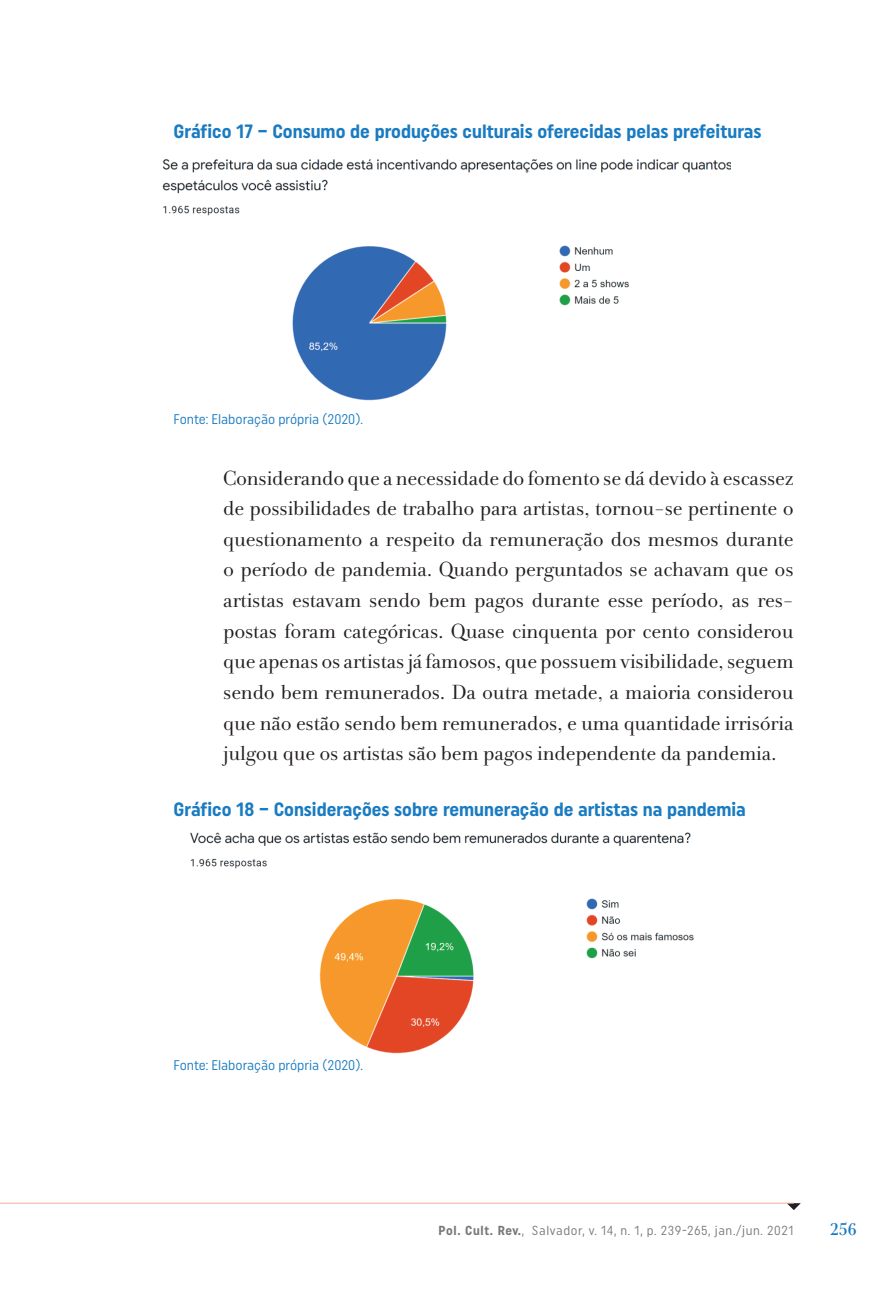
<style>
.page{position:relative;width:893px;height:1290px;background:#fff}
.page>*{position:absolute;margin:0;border:0;box-sizing:border-box;transform-origin:0 0}
.t1{font:21px/30.6px "Andrade Pro";letter-spacing:-.015em;color:#231f20;text-align:justify}
.t2{font:700 19.25px "Uniform Condensed";color:#197bc1}
.t3{font:700 17.5px "Andrade Pro";color:#197bc1}
.t4{font:14px "Uniform Condensed";color:#197bc1}
.t5{font:13.12px "Uniform Condensed";letter-spacing:.05em;color:#76787b}
.s1{font-weight:700}
</style>
<div class="page">
<svg style="left:787px;top:1203px;width:14px;height:7px"></svg>
<hr style="left:0;top:1203px;width:794px;height:1px;background:#f8ad90">
<img style="left:163px;top:159px;width:567px;height:242px">
<img style="left:190px;top:832px;width:504px;height:222px">
<p class="t2" style="left:174px;top:120px;width:589px">Gráfico 17 – Consumo de produções culturais oferecidas pelas prefeituras</p>
<p class="t4" style="left:174px;top:411px;width:191px">Fonte: Elaboração própria (2020).</p>
<p class="t1" style="left:223px;top:463px;width:572px">Considerando que a necessidade do fomento se dá devido à escassez de possibilidades de trabalho para artistas, tornou-se pertinente o questionamento a respeito da remuneração dos mesmos durante o período de pandemia. Quando perguntados se achavam que os artistas estavam sendo bem pagos durante esse período, as res&shy;postas foram categóricas. Quase cinquenta por cento considerou que apenas os artistas já famosos, que possuem visibilidade, seguem sendo bem remunerados. Da outra metade, a maioria considerou que não estão sendo bem remunerados, e uma quantidade irrisória julgou que os artistas são bem pagos independente da pandemia.</p>
<p class="t2" style="left:174px;top:798px;width:574px">Gráfico 18 – Considerações sobre remuneração de artistas na pandemia</p>
<p class="t4" style="left:174px;top:1056px;width:191px">Fonte: Elaboração própria (2020).</p>
<p class="t5" style="left:439px;top:1223px;width:357px"><span class="s1">Pol. Cult. Rev.</span>, Salvador, v. 14, n. 1, p. 239-265, jan./jun. 2021</p>
<p class="t3" style="left:830px;top:1218px;width:29px">256</p>
</div>
